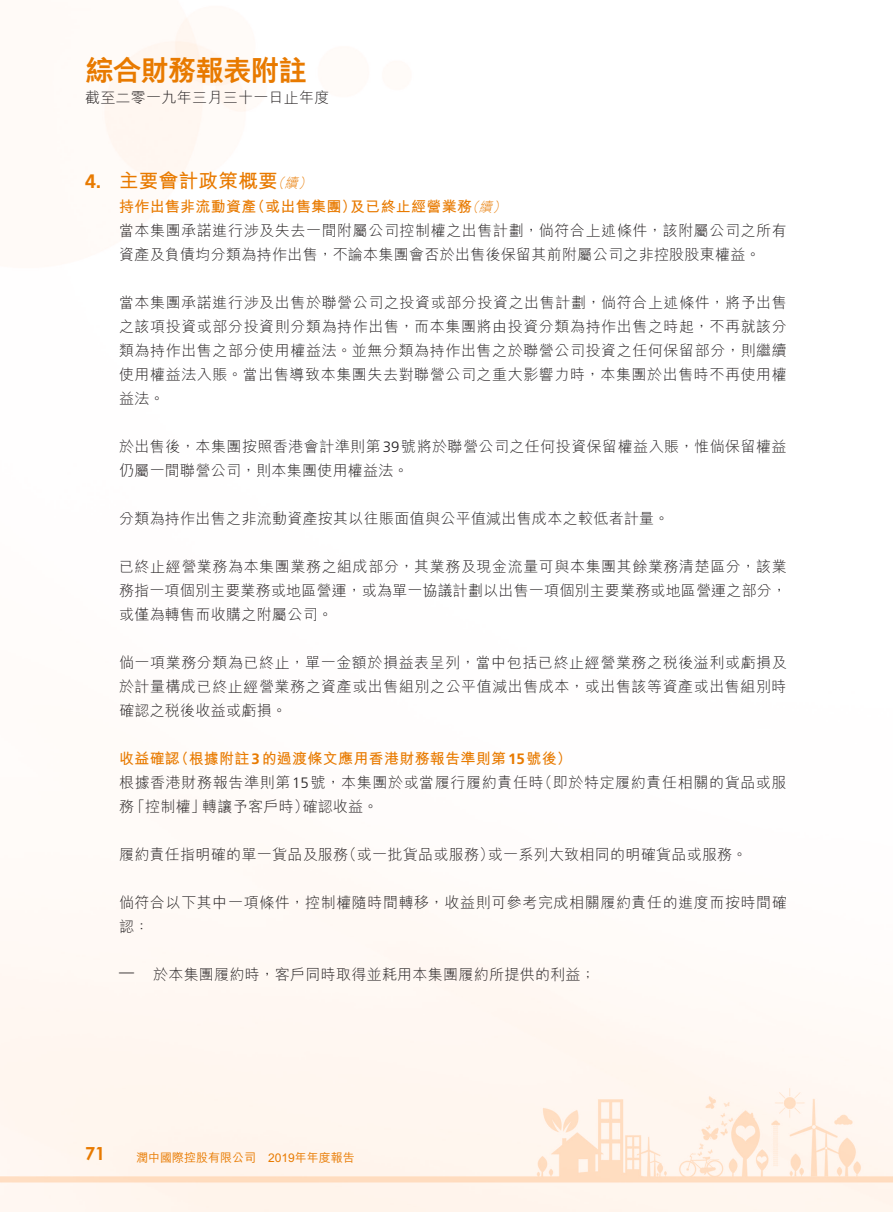
<style>
.page{position:relative;width:893px;height:1212px;background:#fff}
.page>*{position:absolute;margin:0;border:0;box-sizing:border-box;transform-origin:0 0}
.t1{font:800 28.5px "M Hei HK";letter-spacing:-.03em;color:#e87a00}
.t2{font:700 19.5px "M Hei HK";letter-spacing:.02em;color:#e87a00}
.t3{font:700 19.5px "Frutiger LT Std";color:#e87a00}
.t4{font:700 18px "Century Gothic";color:#e87a00}
.t5{font:300 15px/24px "M Hei HK";letter-spacing:.02em;color:#231f20;text-align:justify}
.t6{font:300 15px/24px "M Hei HK";letter-spacing:.04em;color:#231f20}
.t7{font:700 15px "M Hei HK";letter-spacing:.02em;color:#e87a00}
.t8{font:300 15px "Frutiger LT Std";color:#231f20}
.t9{font:italic 300 13.5px "M Hei HK";color:#e87a00}
.t10{font:500 12px "M Hei HK";color:#e87a00}
.s1{font-family:"Frutiger LT Std"}
</style>
<div class="page">
<img style="left:0;top:18px;width:893px;height:1194px">
<h1 class="t1" style="left:85px;top:56px;width:224px">綜合財務報表附註</h1>
<p class="t5" style="left:85px;top:85px;width:246px">截至二零一九年三月三十一日止年度</p>
<h2 class="t3" style="left:85px;top:169px;width:18px">4.</h2>
<h2 class="t2" style="left:119px;top:166px;width:160px">主要會計政策概要</h2>
<p class="t9" style="left:285px;top:176px;width:18px">續</p>
<p class="t9" style="left:271px;top:176px;width:18px">（</p>
<p class="t9" style="left:298px;top:176px;width:18px">(</p>
<p class="t7" style="left:119px;top:195px;width:139px">持作出售非流動資產</p>
<p class="t5" style="left:119px;top:218px;width:669px">當本集團承諾進行涉及失去一間附屬公司控制權之出售計劃，倘符合上述條件，該附屬公司之所有資產及負債均分類為持作出售，不論本集團會否於出售後保留其前附屬公司之非控股股東權益。</p>
<p class="t5" style="left:119px;top:290px;width:669px">當本集團承諾進行涉及出售於聯營公司之投資或部分投資之出售計劃，倘符合上述條件，將予出售之該項投資或部分投資則分類為持作出售，而本集團將由投資分類為持作出售之時起，不再就該分類為持作出售之部分使用權益法。並無分類為持作出售之於聯營公司投資之任何保留部分，則繼續使用權益法入賬。當出售導致本集團失去對聯營公司之重大影響力時，本集團於出售時不再使用權益法。</p>
<p class="t5" style="left:119px;top:434px;width:669px">於出售後，本集團按照香港會計準則第<span class="s1">39</span>號將於聯營公司之任何投資保留權益入賬，惟倘保留權益仍屬一間聯營公司，則本集團使用權益法。</p>
<p class="t5" style="left:119px;top:506px;width:552px">分類為持作出售之非流動資產按其以往賬面值與公平值減出售成本之較低者計量。</p>
<p class="t5" style="left:119px;top:554px;width:669px">已終止經營業務為本集團業務之組成部分，其業務及現金流量可與本集團其餘業務清楚區分，該業務指一項個別主要業務或地區營運，或為單一協議計劃以出售一項個別主要業務或地區營運之部分，或僅為轉售而收購之附屬公司。</p>
<p class="t5" style="left:119px;top:650px;width:669px">倘一項業務分類為已終止，單一金額於損益表呈列，當中包括已終止經營業務之稅後溢利或虧損及於計量構成已終止經營業務之資產或出售組別之公平值減出售成本，或出售該等資產或出售組別時確認之稅後收益或虧損。</p>
<p class="t7" style="left:174px;top:747px;width:400px">（根據附註<span class="s1">3</span>的過渡條文應用香港財務報告準則第<span class="s1">15</span>號後(</p>
<p class="t7" style="left:250px;top:195px;width:108px">（或出售集團）</p>
<p class="t7" style="left:350px;top:195px;width:124px">及已終止經營業務</p>
<p class="t9" style="left:479px;top:200px;width:18px">續</p>
<p class="t9" style="left:465px;top:200px;width:18px">（</p>
<p class="t9" style="left:492px;top:200px;width:18px">(</p>
<p class="t7" style="left:119px;top:747px;width:62px">收益確認</p>
<p class="t6" style="left:537px;top:770px;width:251px">（即於特定履約責任相關的貨品或服</p>
<p class="t6" style="left:302px;top:770px;width:243px;text-indent:-183px">根據香港財務報告準則第<span class="s1">15</span>號，本集團於或當履行履約責任時確認收益。</p>
<p class="t5" style="left:202px;top:794px;width:108px">轉讓予客戶時）</p>
<p class="t5" style="left:130px;top:794px;width:77px">「控制權」</p>
<p class="t5" style="left:119px;top:794px;width:16px">務</p>
<p class="t5" style="left:342px;top:842px;width:154px">（或一批貨品或服務）</p>
<p class="t5" style="left:119px;top:842px;width:231px">履約責任指明確的單一貨品及服務</p>
<p class="t6" style="left:119px;top:890px;width:669px">倘符合以下其中一項條件，控制權隨時間轉移，收益則可參考完成相關履約責任的進度而按時間確認：</p>
<p class="t5" style="left:153px;top:962px;width:444px">於本集團履約時，客戶同時取得並耗用本集團履約所提供的利益;</p>
<p class="t5" style="left:488px;top:842px;width:261px">或一系列大致相同的明確貨品或服務。</p>
<p class="t8" style="left:119px;top:964px;width:16px">—</p>
<p class="t4" style="left:85px;top:1140px;width:22px">71</p>
<p class="t10" style="left:136px;top:1148px;width:121px">潤中國際控股有限公司</p>
<p class="t10" style="left:268px;top:1148px;width:88px">2019年年度報告</p>
</div>
